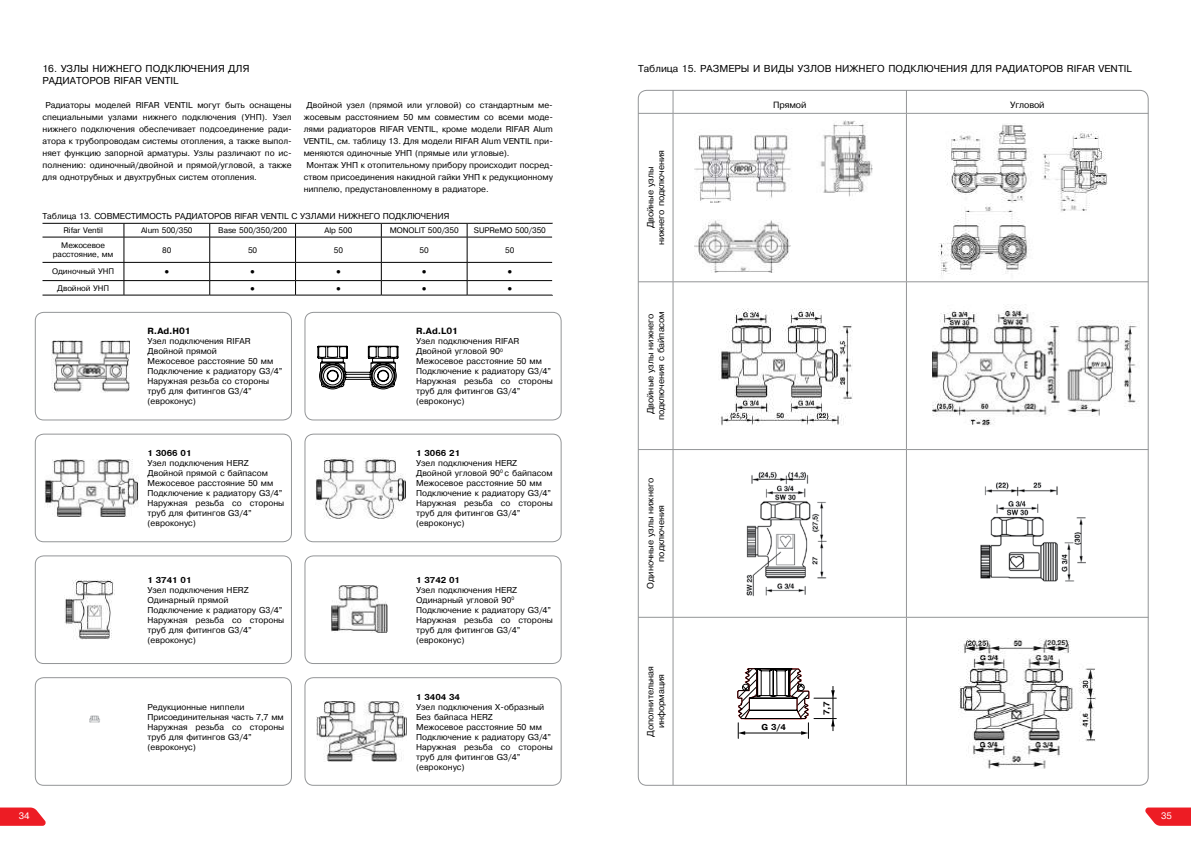
<style>
.page{position:relative;width:1191px;height:842px;background:#fff}
.page>*{position:absolute;margin:0;border:0;box-sizing:border-box;transform-origin:0 0}
.t1{font:10px/12px "Pragmatica Cyrillic";color:#000}
.t2{font:9.3px "Pragmatica Cyrillic";color:#fff}
.t3{font:9px/10.8px "Pragmatica Cyrillic";letter-spacing:-.01em;color:#000;text-align:center}
.t4{font:8.5px/10px "Pragmatica Cyrillic";color:#000}
.t5{font:700 8.5px "Pragmatica";color:#000}
.t6{font:8px/9.6px "Pragmatica Cyrillic";letter-spacing:-.01em;color:#000;text-align:center}
.t7{font:700 8px "Pragmatica";color:#000}
.t8{font:8px "Times New Roman";color:#000}
</style>
<div class="page">
<svg style="left:1145px;top:807px;width:46px;height:19px"></svg>
<svg style="left:0;top:807px;width:46px;height:19px"></svg>
<hr style="left:42px;top:223px;width:82px;height:1px;background:#000">
<hr style="left:124px;top:223px;width:86px;height:1px;background:#000">
<hr style="left:210px;top:223px;width:85px;height:1px;background:#000">
<hr style="left:295px;top:223px;width:86px;height:1px;background:#000">
<hr style="left:381px;top:223px;width:86px;height:1px;background:#000">
<hr style="left:467px;top:223px;width:86px;height:1px;background:#000">
<hr style="left:42px;top:237px;width:82px;height:1px;background:#000">
<hr style="left:42px;top:262px;width:82px;height:1px;background:#000">
<hr style="left:42px;top:280px;width:82px;height:1px;background:#000">
<hr style="left:42px;top:295px;width:82px;height:1px;background:#000">
<hr style="left:124px;top:295px;width:86px;height:1px;background:#000">
<hr style="left:210px;top:295px;width:85px;height:1px;background:#000">
<hr style="left:295px;top:295px;width:86px;height:1px;background:#000">
<hr style="left:381px;top:295px;width:86px;height:1px;background:#000">
<hr style="left:467px;top:295px;width:86px;height:1px;background:#000">
<svg style="left:124px;top:224px;width:429px;height:71px"></svg>
<img style="left:52px;top:340px;width:78px;height:52px">
<img style="left:45px;top:459px;width:93px;height:58px">
<img style="left:316px;top:458px;width:90px;height:60px">
<img style="left:64px;top:580px;width:50px;height:59px">
<img style="left:331px;top:585px;width:56px;height:48px">
<img style="left:316px;top:701px;width:91px;height:60px">
<svg style="left:317px;top:346px;width:81px;height:43px"></svg>
<svg style="left:673px;top:92px;width:1px;height:21px"></svg>
<svg style="left:906px;top:92px;width:1px;height:21px"></svg>
<hr style="left:638px;top:113px;width:35px;height:1px;background:#939597">
<hr style="left:673px;top:113px;width:233px;height:1px;background:#939597">
<hr style="left:673px;top:114px;width:1px;height:168px;background:#939597">
<hr style="left:906px;top:113px;width:242px;height:1px;background:#939597">
<hr style="left:906px;top:114px;width:1px;height:168px;background:#939597">
<hr style="left:638px;top:282px;width:35px;height:1px;background:#939597">
<hr style="left:673px;top:282px;width:233px;height:1px;background:#939597">
<hr style="left:673px;top:282px;width:1px;height:167px;background:#939597">
<hr style="left:906px;top:282px;width:242px;height:1px;background:#939597">
<hr style="left:906px;top:282px;width:1px;height:167px;background:#939597">
<hr style="left:638px;top:449px;width:35px;height:1px;background:#939597">
<hr style="left:673px;top:449px;width:233px;height:1px;background:#939597">
<hr style="left:673px;top:450px;width:1px;height:167px;background:#939597">
<hr style="left:906px;top:449px;width:242px;height:1px;background:#939597">
<hr style="left:906px;top:450px;width:1px;height:167px;background:#939597">
<hr style="left:638px;top:617px;width:35px;height:1px;background:#939597">
<hr style="left:673px;top:617px;width:233px;height:1px;background:#939597">
<hr style="left:673px;top:617px;width:1px;height:168px;background:#939597">
<hr style="left:906px;top:617px;width:242px;height:1px;background:#939597">
<hr style="left:906px;top:617px;width:1px;height:168px;background:#939597">
<img style="left:694px;top:121px;width:179px;height:151px">
<img style="left:938px;top:124px;width:169px;height:151px">
<img style="left:720px;top:309px;width:132px;height:116px">
<img style="left:932px;top:306px;width:207px;height:120px">
<img style="left:746px;top:471px;width:80px;height:126px">
<img style="left:980px;top:482px;width:105px;height:100px">
<img style="left:959px;top:639px;width:137px;height:129px">
<div style="left:35px;top:677px;width:257px;height:108px;border:1px solid #939597;border-radius:9px"></div>
<div style="left:305px;top:677px;width:256px;height:108px;border:1px solid #939597;border-radius:9px"></div>
<div style="left:35px;top:556px;width:257px;height:108px;border:1px solid #939597;border-radius:9px"></div>
<div style="left:305px;top:556px;width:256px;height:108px;border:1px solid #939597;border-radius:9px"></div>
<div style="left:35px;top:434px;width:257px;height:108px;border:1px solid #939597;border-radius:9px"></div>
<div style="left:305px;top:434px;width:256px;height:108px;border:1px solid #939597;border-radius:9px"></div>
<div style="left:35px;top:312px;width:257px;height:108px;border:1px solid #939597;border-radius:9px"></div>
<div style="left:305px;top:312px;width:256px;height:108px;border:1px solid #939597;border-radius:9px"></div>
<svg style="left:737px;top:668px;width:99px;height:70px"></svg>
<img style="left:89px;top:715px;width:11px;height:8px">
<p class="t1" style="left:42px;top:63px;width:208px">16. УЗЛЫ НИЖНЕГО ПОДКЛЮЧЕНИЯ ДЛЯ<br>РАДИАТОРОВ RIFAR VENTIL</p>
<p class="t4" style="left:42px;top:99px;width:251px;line-height:12px;text-align:justify;text-indent:3px">Радиаторы моделей RIFAR VENTIL могут быть оснащены специальными узлами нижнего подключения (УНП). Узел нижнего подключения обеспечивает подсоединение ради&shy;атора к трубопроводам системы отопления, а также выпол&shy;няет функцию запорной арматуры. Узлы различают по ис&shy;полнению: одиночный/двойной и прямой/угловой, а также для однотрубных и двухтрубных систем отопления.</p>
<p class="t4" style="left:306px;top:100px;width:248px">Двойной узел (прямой или угловой) со стандартным ме-</p>
<p class="t4" style="left:304px;top:112px;width:251px">жосевым расстоянием 50 мм совместим со всеми моде-</p>
<p class="t4" style="left:304px;top:124px;width:251px">лями радиаторов RIFAR VENTIL, кроме модели RIFAR Alum</p>
<p class="t4" style="left:304px;top:136px;width:251px">VENTIL, см. таблицу 13. Для модели RIFAR Alum VENTIL при-</p>
<p class="t4" style="left:304px;top:148px;width:207px">меняются одиночные УНП (прямые или угловые).</p>
<p class="t4" style="left:306px;top:160px;width:248px">Монтаж УНП к отопительному прибору происходит посред-</p>
<p class="t4" style="left:304px;top:172px;width:251px">ством присоединения накидной гайки УНП к редукционному</p>
<p class="t4" style="left:304px;top:184px;width:186px">ниппелю, предустановленному в радиаторе.</p>
<p class="t4" style="left:42px;top:211px;width:408px">Таблица 13. СОВМЕСТИМОСТЬ РАДИАТОРОВ RIFAR VENTIL С УЗЛАМИ НИЖНЕГО ПОДКЛЮЧЕНИЯ</p>
<p class="t6" style="left:64px;top:226px;width:41px">Rifar Ventil</p>
<p class="t6" style="left:141px;top:226px;width:53px">Alum 500/350</p>
<p class="t6" style="left:218px;top:226px;width:70px">Base 500/350/200</p>
<p class="t6" style="left:324px;top:226px;width:29px">Alp 500</p>
<p class="t6" style="left:390px;top:226px;width:71px">MONOLIT 500/350</p>
<p class="t6" style="left:474px;top:226px;width:74px">SUPReMO 500/350</p>
<p class="t6" style="left:53px;top:240px;width:62px">Межосевое расстояние, мм</p>
<p class="t6" style="left:162px;top:245px;width:11px">80</p>
<p class="t6" style="left:248px;top:245px;width:11px">50</p>
<p class="t6" style="left:334px;top:245px;width:11px">50</p>
<p class="t6" style="left:419px;top:245px;width:11px">50</p>
<p class="t6" style="left:505px;top:245px;width:11px">50</p>
<p class="t6" style="left:52px;top:267px;width:63px">Одиночный УНП</p>
<p class="t8" style="left:164px;top:266px;width:6px">●</p>
<p class="t8" style="left:250px;top:266px;width:6px">●</p>
<p class="t8" style="left:336px;top:266px;width:6px">●</p>
<p class="t8" style="left:422px;top:266px;width:6px">●</p>
<p class="t8" style="left:507px;top:266px;width:6px">●</p>
<p class="t6" style="left:57px;top:283px;width:53px">Двойной УНП</p>
<p class="t8" style="left:250px;top:282px;width:6px">●</p>
<p class="t8" style="left:336px;top:282px;width:6px">●</p>
<p class="t8" style="left:422px;top:282px;width:6px">●</p>
<p class="t8" style="left:507px;top:282px;width:6px">●</p>
<p class="t5" style="left:147px;top:327px;width:45px">R.Ad.H01</p>
<p class="t4" style="left:147px;top:337px;width:136px">Узел подключения RIFAR<br>Двойной прямой<br>Межосевое расстояние 50 мм<br>Подключение к радиатору G3/4”<br>Наружная резьба со стороны труб для фитингов G3/4” (евроконус)</p>
<p class="t5" style="left:416px;top:327px;width:43px">R.Ad.L01</p>
<p class="t4" style="left:416px;top:337px;width:138px">Узел подключения RIFAR<br>Двойной угловой 90<sup>0<br></sup>Межосевое расстояние 50 мм<br>Подключение к радиатору G3/4”<br>Наружная резьба со стороны труб для фитингов G3/4” (евроконус)</p>
<p class="t7" style="left:147px;top:449px;width:46px">1 3066 01</p>
<p class="t4" style="left:147px;top:458px;width:138px">Узел подключения HERZ<br>Двойной прямой с байпасом<br>Межосевое расстояние 50 мм<br>Подключение к радиатору G3/4”<br>Наружная резьба со стороны труб для фитингов G3/4” (евроконус)</p>
<p class="t7" style="left:147px;top:575px;width:46px">1 3741 01</p>
<p class="t4" style="left:147px;top:585px;width:138px">Узел подключения HERZ<br>Одинарный прямой<br>Подключение к радиатору G3/4”<br>Наружная резьба со стороны труб для фитингов G3/4” (евроконус)</p>
<p class="t4" style="left:147px;top:702px;width:138px">Редукционные ниппели<br>Присоединительная часть 7,7 мм<br>Наружная резьба со стороны труб для фитингов G3/4” (евроконус)</p>
<p class="t7" style="left:416px;top:449px;width:46px">1 3066 21</p>
<p class="t4" style="left:416px;top:458px;width:138px">Узел подключения HERZ<br>Двойной угловой 90<sup>0</sup> с байпасом<br>Межосевое расстояние 50 мм<br>Подключение к радиатору G3/4”<br>Наружная резьба со стороны труб для фитингов G3/4” (евроконус)</p>
<p class="t7" style="left:416px;top:575px;width:46px">1 3742 01</p>
<p class="t4" style="left:416px;top:585px;width:138px">Узел подключения HERZ<br>Одинарный угловой 90<sup>0<br></sup>Подключение к радиатору G3/4”<br>Наружная резьба со стороны труб для фитингов G3/4” (евроконус)</p>
<p class="t7" style="left:416px;top:692px;width:46px">1 3404 34</p>
<p class="t4" style="left:416px;top:702px;width:138px">Узел подключения X-образный<br>Без байпаса HERZ<br>Межосевое расстояние 50 мм<br>Подключение к радиатору G3/4”<br>Наружная резьба со стороны труб для фитингов G3/4” (евроконус)</p>
<p class="t1" style="left:638px;top:63px;width:495px">Таблица 15. РАЗМЕРЫ И ВИДЫ УЗЛОВ НИЖНЕГО ПОДКЛЮЧЕНИЯ ДЛЯ РАДИАТОРОВ RIFAR VENTIL</p>
<p class="t3" style="left:645px;top:245px;width:97px;rotate:-90deg">Двойные узлы нижнего подключения</p>
<p class="t3" style="left:645px;top:420px;width:111px;rotate:-90deg">Двойные узлы нижнего подключения c байпасом</p>
<p class="t3" style="left:645px;top:589px;width:112px;rotate:-90deg">Одиночные узлы нижнего подключения</p>
<p class="t3" style="left:645px;top:736px;width:72px;rotate:-90deg">Дополнительная информация</p>
<p class="t3" style="left:773px;top:100px;width:35px">Прямой</p>
<p class="t3" style="left:1010px;top:100px;width:36px">Угловой</p>
<p class="t7" style="left:761px;top:722px;width:26px">G 3/4</p>
<p class="t7" style="left:822px;top:715px;width:16px;rotate:-90deg">7,7</p>
<p class="t2" style="left:19px;top:811px;width:12px">34</p>
<p class="t2" style="left:1161px;top:811px;width:12px">35</p>
</div>
